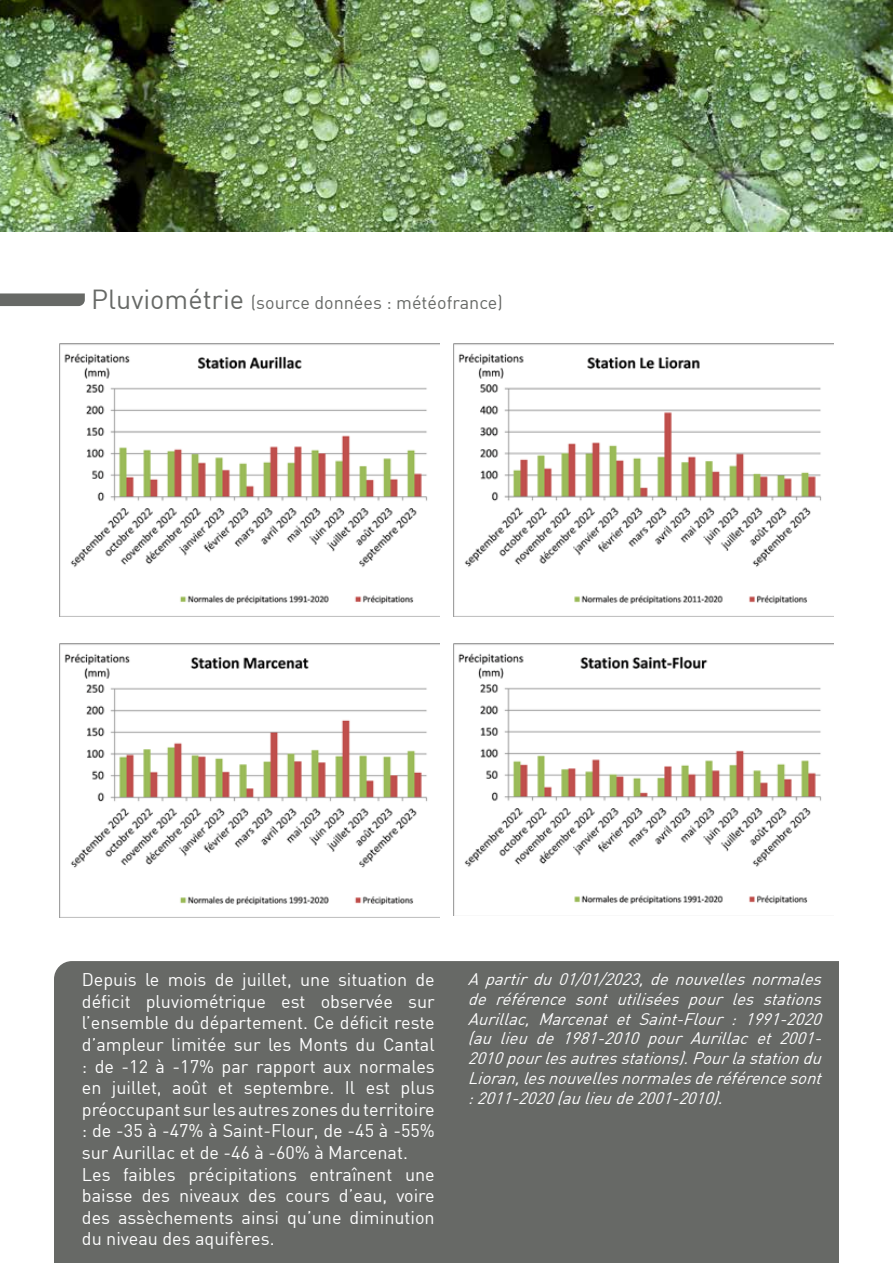
<style>
.page{position:relative;width:893px;height:1263px;background:#fff}
.page>*{position:absolute;margin:0;border:0;box-sizing:border-box;transform-origin:0 0}
.t1{font:18px/21.6px "DIN";color:#fff}
.t2{font:18px "DIN";color:#676966}
.t3{font:italic 16.5px/19.8px "DIN";color:#fff;text-align:justify}
.s1{font-size:27px}
</style>
<div class="page">
<div style="left:54px;top:961px;width:785px;height:302px;background:#676966"></div>
<img style="left:0;top:0;width:893px;height:232px">
<svg style="left:0;top:293px;width:85px;height:13px"></svg>
<img style="left:454px;top:344px;width:379px;height:272px">
<img style="left:60px;top:344px;width:380px;height:272px">
<img style="left:60px;top:643px;width:380px;height:274px">
<img style="left:453px;top:643px;width:380px;height:273px">
<p class="t2" style="left:91px;top:291px;width:413px"><span class="s1">Pluviométrie</span> (source données : météofrance)</p>
<p class="t1" style="left:82px;top:968px;width:354px">Depuis le mois de juillet, une situation de déficit pluviométrique est observée sur l’ensemble du département. Ce déficit reste d’ampleur limitée sur les Monts du Cantal : de -12 à -17% par rapport aux normales en juillet, août et septembre. Il est plus préoccupant sur les autres zones du territoire : de -35 à -47% à Saint-Flour, de -45 à -55% sur Aurillac et de -46 à -60% à Marcenat.<br>Les faibles précipitations entraînent une baisse des niveaux des cours d’eau, voire des assèchements ainsi qu’une diminution du niveau des aquifères.</p>
<p class="t3" style="left:468px;top:969px;width:361px">Apartirdu01/01/2023,denouvellesnormales de référence sont utilisées pour les stations Aurillac, Marcenat et Saint-Flour : 1991-2020 (au lieu de 1981-2010 pour Aurillac et 2001- 2010pourlesautresstations).Pourlastationdu Lioran,lesnouvellesnormalesderéférencesont :2011-2020(aulieude2001-2010).</p>
</div>
